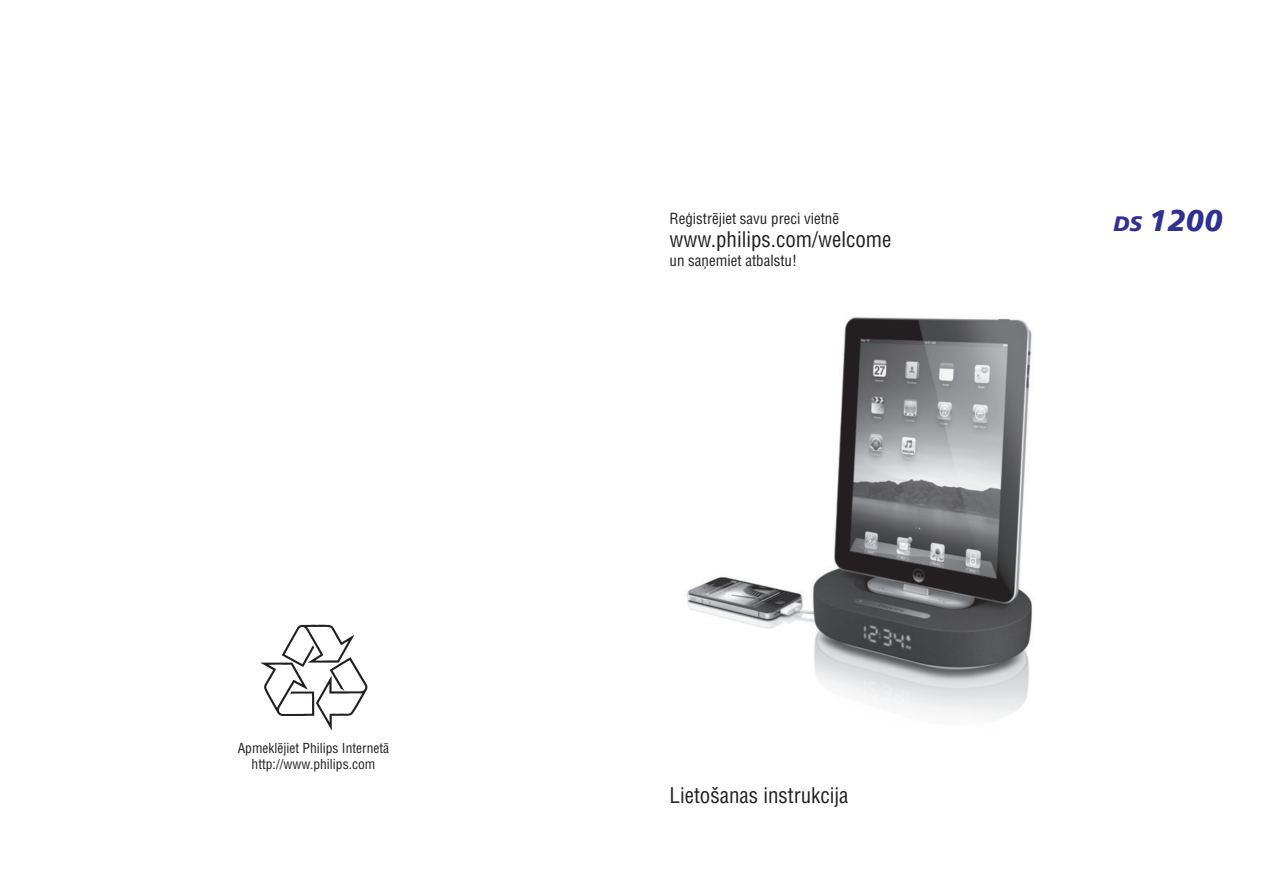
<style>
.page{position:relative;width:1263px;height:893px;background:#fff}
.page>*{position:absolute;margin:0;border:0;box-sizing:border-box;transform-origin:0 0}
.t1{font:italic 30px "Rim Humanist 777 Blk BT";color:#2e3092}
.t2{font:21px "Rim Helvetica Condensed";color:#231f20}
.t3{font:15px "Rim Helvetica Condensed";color:#231f20}
.t4{font:13.5px/15.9px "Rim Helvetica Condensed";color:#231f20;text-align:center}
.s1{font-size:21px}
</style>
<div class="page">
<img style="left:260px;top:624px;width:108px;height:107px">
<img style="left:687px;top:317px;width:345px;height:401px">
<p class="t4" style="left:238px;top:741px;width:153px">Apmeklçjiet Philips Internetâ http://www.philips.com</p>
<p class="t3" style="left:669px;top:212px;width:171px">Reìistrçjiet savu preci vietnç</p>
<h1 class="t1" style="left:1114px;top:203px;width:111px"><span class="s1">DS</span> 1200</h1>
<p class="t3" style="left:669px;top:255px;width:129px">un saòemiet atbalstu!</p>
<h2 class="t2" style="left:669px;top:231px;width:224px">www.philips.com/welcome</h2>
<h2 class="t2" style="left:669px;top:788px;width:180px">Lietoðanas instrukcija</h2>
</div>
